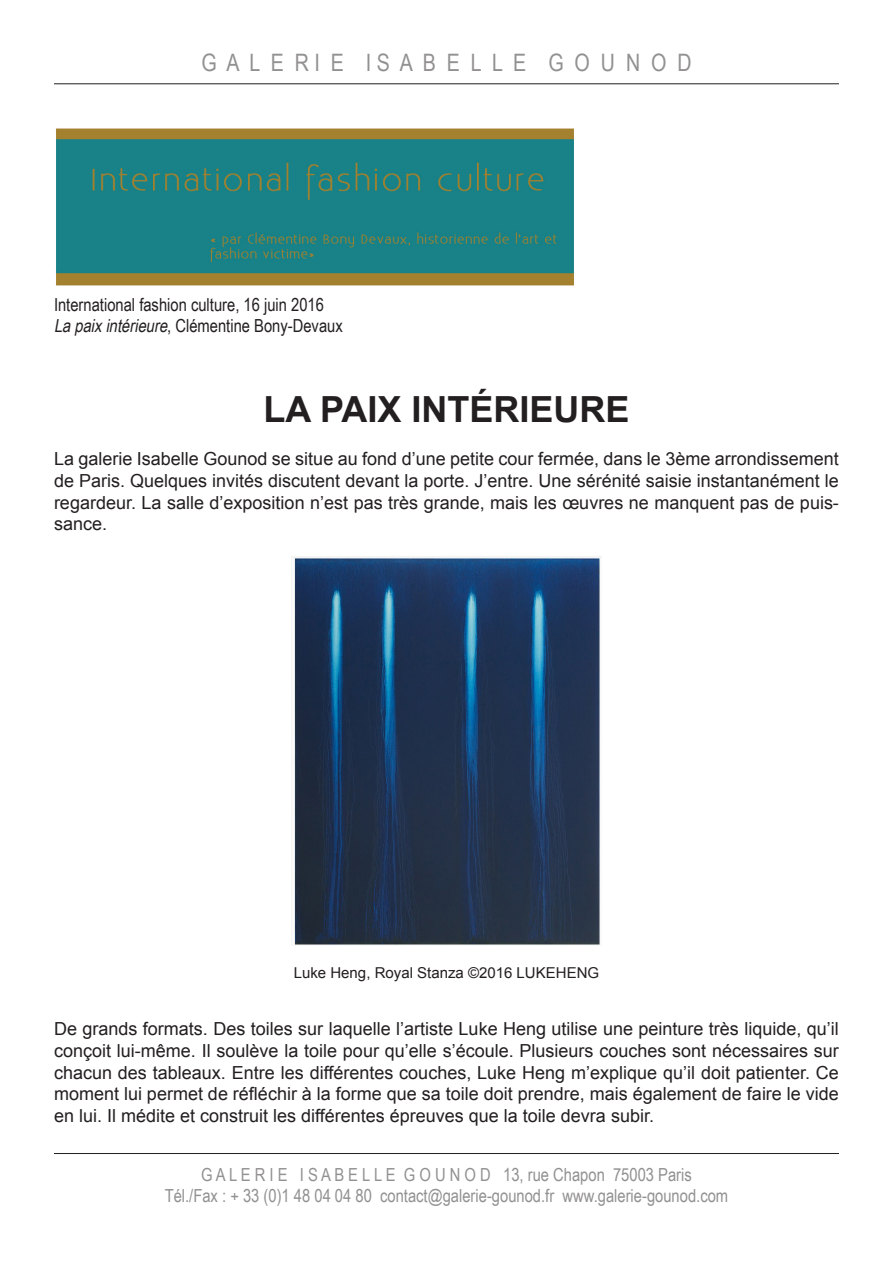
<style>
.page{position:relative;width:893px;height:1263px;background:#fff}
.page>*{position:absolute;margin:0;border:0;box-sizing:border-box;transform-origin:0 0}
.t1{font:700 36px "Arial";color:#231f20}
.t2{font:24px "Arial Narrow";color:#929090}
.t3{font:18px/21.6px "Arial";color:#231f20;text-align:justify}
.t4{font:18px/21.6px "Arial Narrow";color:#929090;text-align:center}
.t5{font:18px/21.6px "Arial Narrow";color:#231f20}
.t6{font:15px "Arial";color:#231f20}
.s1{font-style:italic}
</style>
<div class="page">
<hr style="left:54px;top:84px;width:785px;height:1px;background:#231f20">
<hr style="left:54px;top:1153px;width:785px;height:1px;background:#231f20">
<img style="left:56px;top:128px;width:518px;height:158px">
<img style="left:291px;top:556px;width:311px;height:389px">
<h2 class="t2" style="left:201px;top:45px;width:492px">G A L E R I E I S A B E L L E G O U N O D</h2>
<p class="t5" style="left:54px;top:293px;width:290px">International fashion culture, 16 juin 2016<br><span class="s1">Lapaixintérieure</span>, Clémentine Bony-Devaux</p>
<p class="t1" style="left:263px;top:385px;width:368px">LA PAIX INTÉRIEURE</p>
<p class="t3" style="left:54px;top:448px;width:786px">La galerie Isabelle Gounod se situe au fond d’une petite cour fermée, dans le 3ème arrondissement de Paris. Quelques invités discutent devant la porte. J’entre. Une sérénité saisie instantanément le regardeur. La salle d’exposition n’est pas très grande, mais les œuvres ne manquent pas de puis&shy;sance.</p>
<p class="t6" style="left:294px;top:962px;width:307px">Luke Heng, Royal Stanza ©2016 LUKEHENG</p>
<p class="t3" style="left:54px;top:1018px;width:786px">De grands formats. Des toiles sur laquelle l’artiste Luke Heng utilise une peinture très liquide, qu’il conçoit lui-même. Il soulève la toile pour qu’elle s’écoule. Plusieurs couches sont nécessaires sur chacun des tableaux. Entre les différentes couches, Luke Heng m’explique qu’il doit patienter. Ce moment lui permet de réfléchir à la forme que sa toile doit prendre, mais également de faire le vide en lui. Il médite et construit les différentes épreuves que la toile devra subir.</p>
<p class="t4" style="left:165px;top:1163px;width:565px">G A L E R I E I S A B E L L E G O U N O D 13, rue Chapon 75003 Paris<br>Tél./Fax : + 33 (0)1 48 04 04 80 contact@galerie-gounod.fr www.galerie-gounod.com</p>
</div>
